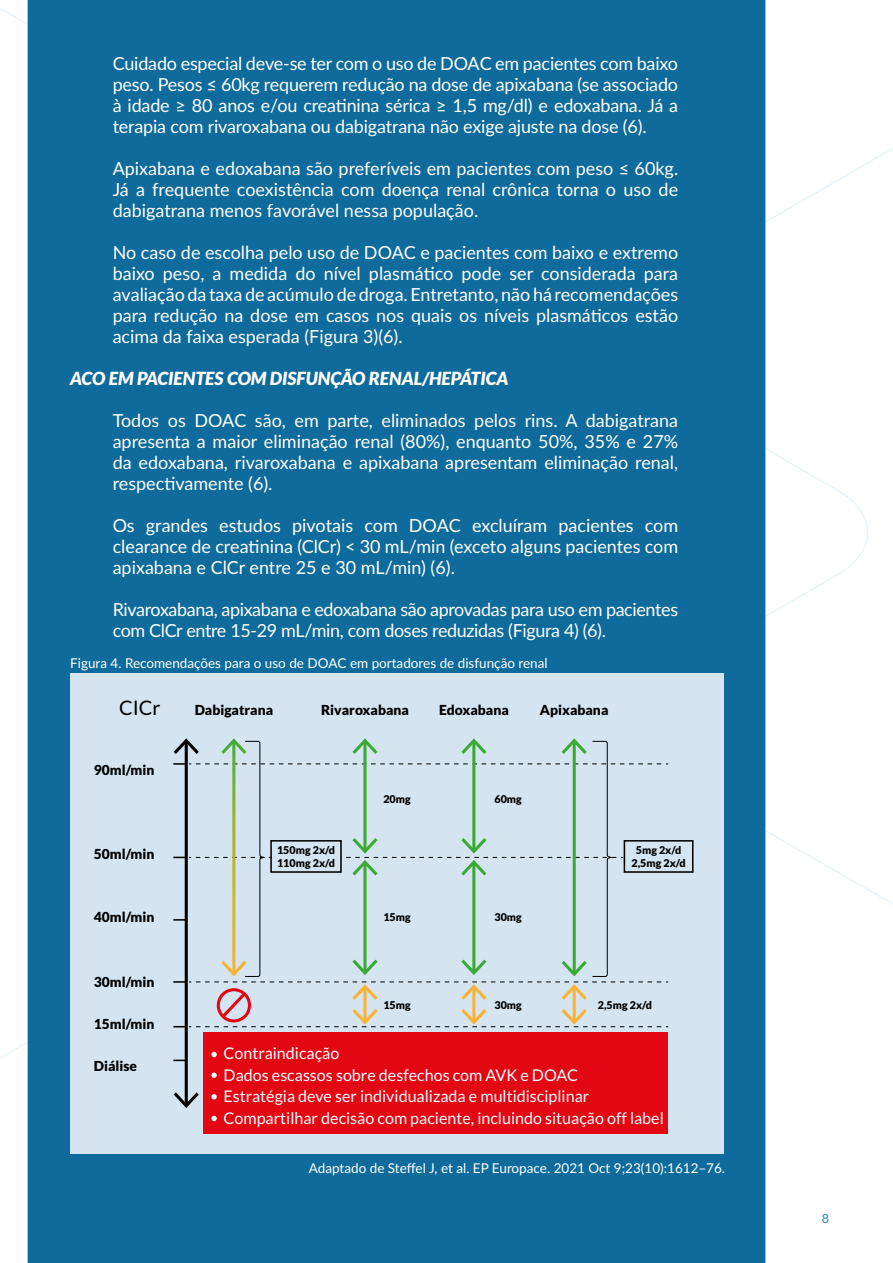
<style>
.page{position:relative;width:893px;height:1263px;background:#fff}
.page>*{position:absolute;margin:0;border:0;box-sizing:border-box;transform-origin:0 0}
.t1{font:19.95px "Lato";color:#000}
.t2{font:18px/21px "Lato";letter-spacing:-.005em;color:#fff;text-align:justify}
.t3{font:italic 900 18px "Lato";color:#fff}
.t4{font:16.05px/21.5px "Lato";color:#fff}
.t5{font:900 13.8px "Lato";color:#000}
.t6{font:13.5px "Lato";color:#fff}
.t7{font:500 12.75px "Lato";color:#3b8fc2}
.t8{font:900 10.8px/12.9px "Lato";color:#000}
</style>
<div class="page">
<div style="left:28px;top:0;width:737px;height:1263px;background:#0f6b9b"></div>
<div style="left:70px;top:673px;width:654px;height:480px;background:#d4e5f1"></div>
<div style="left:204px;top:1033px;width:464px;height:101px;background:#e30613"></div>
<hr style="left:185px;top:742px;width:3px;height:363px;background:#000">
<svg style="left:174px;top:738px;width:25px;height:16px"></svg>
<svg style="left:174px;top:1092px;width:25px;height:16px"></svg>
<svg style="left:173px;top:919px;width:12px;height:2px"></svg>
<svg style="left:173px;top:857px;width:71px;height:1px"></svg>
<svg style="left:173px;top:763px;width:495px;height:2px"></svg>
<svg style="left:173px;top:1059px;width:12px;height:2px"></svg>
<svg style="left:244px;top:740px;width:370px;height:219px"></svg>
<hr style="left:232px;top:742px;width:3px;height:231px;background:#fff">
<svg style="left:221px;top:738px;width:25px;height:16px"></svg>
<hr style="left:573px;top:742px;width:3px;height:231px;background:#3aaa35">
<svg style="left:562px;top:738px;width:25px;height:16px"></svg>
<svg style="left:363px;top:754px;width:4px;height:84px"></svg>
<svg style="left:352px;top:738px;width:26px;height:16px"></svg>
<svg style="left:363px;top:875px;width:4px;height:84px"></svg>
<hr style="left:472px;top:742px;width:3px;height:108px;background:#3aaa35">
<svg style="left:461px;top:738px;width:25px;height:16px"></svg>
<hr style="left:472px;top:863px;width:3px;height:109px;background:#3aaa35">
<svg style="left:339px;top:838px;width:284px;height:37px"></svg>
<svg style="left:173px;top:959px;width:495px;height:68px"></svg>
<svg style="left:211px;top:1052px;width:6px;height:5px"></svg>
<svg style="left:211px;top:1072px;width:6px;height:6px"></svg>
<svg style="left:211px;top:1094px;width:6px;height:5px"></svg>
<svg style="left:211px;top:1116px;width:6px;height:5px"></svg>
<div style="left:270px;top:840px;width:72px;height:33px;background:#d4e5f1;border:2px solid #000"></div>
<div style="left:624px;top:840px;width:69px;height:33px;background:#d4e5f1;border:2px solid #000"></div>
<p class="t2" style="left:113px;top:52px;width:567px">Cuidado especial deve-se ter com o uso de DOAC em pacientes com baixo peso. Pesos ≤ 60kg requerem redução na dose de apixabana (se associado à idade ≥ 80 anos e/ou creatinina sérica ≥ 1,5 mg/dl) e edoxabana. Já a terapia com rivaroxabana ou dabigatrana não exige ajuste na dose (6).</p>
<p class="t2" style="left:113px;top:157px;width:567px">Apixabana e edoxabana são preferíveis em pacientes com peso ≤ 60kg.<br>Já a frequente coexistência com doença renal crônica torna o uso de dabigatrana menos favorável nessa população.</p>
<p class="t2" style="left:113px;top:241px;width:567px">No caso de escolha pelo uso de DOAC e pacientes com baixo e extremo baixo peso, a medida do nível plasmático pode ser considerada para avaliação da taxa de acúmulo de droga. Entretanto, não há recomendações para redução na dose em casos nos quais os níveis plasmáticos estão acima da faixa esperada (Figura 3)(6).</p>
<p class="t3" style="left:70px;top:368px;width:440px">ACO EM PACIENTES COM DISFUNÇÃO RENAL/HEPÁTICA</p>
<p class="t2" style="left:113px;top:409px;width:567px">Todos os DOAC são, em parte, eliminados pelos rins. A dabigatrana apresenta a maior eliminação renal (80%), enquanto 50%, 35% e 27% da edoxabana, rivaroxabana e apixabana apresentam eliminação renal, respectivamente (6).</p>
<p class="t2" style="left:113px;top:514px;width:567px">Os grandes estudos pivotais com DOAC excluíram pacientes com clearance de creatinina (ClCr) &lt; 30 mL/min (exceto alguns pacientes com apixabana e ClCr entre 25 e 30 mL/min) (6).</p>
<p class="t2" style="left:113px;top:598px;width:567px">Rivaroxabana, apixabana e edoxabana são aprovadas para uso em pacientes com ClCr entre 15-29 mL/min, com doses reduzidas (Figura 4) (6).</p>
<p class="t6" style="left:70px;top:653px;width:479px">Figura 4. Recomendações para o uso de DOAC em portadores de disfunção renal</p>
<p class="t1" style="left:119px;top:696px;width:43px">CICr</p>
<p class="t5" style="left:195px;top:702px;width:80px">Dabigatrana</p>
<p class="t5" style="left:321px;top:702px;width:89px">Rivaroxabana</p>
<p class="t5" style="left:439px;top:702px;width:71px">Edoxabana</p>
<p class="t5" style="left:540px;top:702px;width:70px">Apixabana</p>
<p class="t5" style="left:94px;top:762px;width:62px">90ml/min</p>
<p class="t5" style="left:94px;top:846px;width:62px">50ml/min</p>
<p class="t5" style="left:94px;top:909px;width:62px">40ml/min</p>
<p class="t5" style="left:94px;top:974px;width:62px">30ml/min</p>
<p class="t5" style="left:94px;top:1016px;width:62px">15ml/min</p>
<p class="t5" style="left:94px;top:1058px;width:45px">Diálise</p>
<p class="t8" style="left:383px;top:792px;width:29px">20mg</p>
<p class="t8" style="left:494px;top:792px;width:29px">60mg</p>
<p class="t8" style="left:277px;top:843px;width:59px">150mg 2x/d<br>110mg 2x/d</p>
<p class="t8" style="left:631px;top:843px;width:56px;text-align:center">5mg 2x/d<br>2,5mg 2x/d</p>
<p class="t8" style="left:383px;top:911px;width:29px">15mg</p>
<p class="t8" style="left:494px;top:911px;width:29px">30mg</p>
<p class="t8" style="left:383px;top:998px;width:29px">15mg</p>
<p class="t8" style="left:494px;top:998px;width:29px">30mg</p>
<p class="t8" style="left:598px;top:998px;width:56px">2,5mg 2x/d</p>
<p class="t4" style="left:224px;top:1043px;width:442px">Contraindicação<br>Dados escassos sobre desfechos com AVK e DOAC<br>Estratégia deve ser individualizada e multidisciplinar Compartilhar decisão com paciente, incluindo situação off label</p>
<p class="t6" style="left:309px;top:1158px;width:418px">Adaptado de Steffel J, et al. EP Europace. 2021 Oct 9;23(10):1612–76.</p>
<p class="t7" style="left:822px;top:1209px;width:9px">8</p>
</div>
